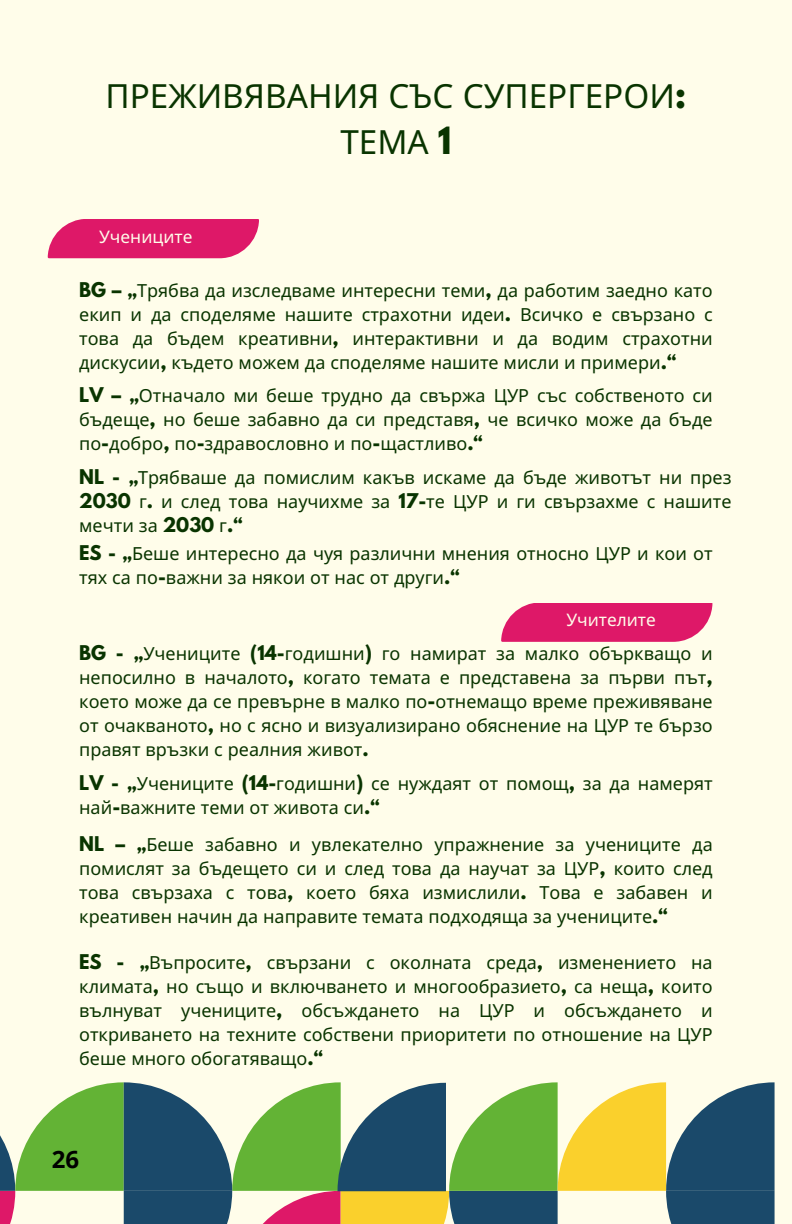
<style>
.page{position:relative;width:792px;height:1224px;background:#fffdea}
.page>*{position:absolute;margin:0;border:0;box-sizing:border-box;transform-origin:0 0}
.t1{font:33.2px/46px "Noto Sans";color:#093400;text-align:center}
.t2{font:700 24px "Open Sans";color:#000}
.t3{font:18px/24px "Noto Sans";color:#093400;text-align:justify}
.t4{font:17.2px "Noto Sans";color:#fffdea}
.s1{font-family:"League Spartan";font-weight:700}
</style>
<div class="page">
<svg style="left:0;top:1082px;width:775px;height:142px"></svg>
<svg style="left:48px;top:219px;width:211px;height:39px;background:#e02972"></svg>
<svg style="left:501px;top:603px;width:211px;height:39px;background:#e02a72"></svg>
<h1 class="t1" style="left:105px;top:72px;width:583px">ПРЕЖИВЯВАНИЯ СЪС СУПЕРГЕРОИ<span class="s1">:<br></span>ТЕМА <span class="s1">1</span></h1>
<p class="t4" style="left:99px;top:224px;width:95px">Учениците</p>
<p class="t3" style="left:79px;top:278px;width:635px"><span class="s1">BG – „</span>Трябва да изследваме интересни теми<span class="s1">,</span> да работим заедно като екип и да споделяме нашите страхотни идеи<span class="s1">.</span> Всичко е свързано с това да бъдем креативни<span class="s1">,</span> интерактивни и да водим страхотни дискусии<span class="s1">,</span> където можем да споделяме нашите мисли и примери<span class="s1">.“</span></p>
<p class="t3" style="left:79px;top:383px;width:635px"><span class="s1">LV – „</span>Отначало ми беше трудно да свържа ЦУР със собственото си бъдеще<span class="s1">,</span> но беше забавно да си представя<span class="s1">,</span> че всичко може да бъде по<span class="s1">-</span>добро<span class="s1">,</span> по<span class="s1">-</span>здравословно и по<span class="s1">-</span>щастливо<span class="s1">.“</span></p>
<p class="t3" style="left:79px;top:465px;width:654px"><span class="s1">NL - „</span>Трябваше да помислим какъв искаме да бъде животът ни през <span class="s1">2030</span> г<span class="s1">.</span> и след това научихме за <span class="s1">17-</span>те ЦУР и ги свързахме с нашите мечти за <span class="s1">2030</span> г<span class="s1">.“</span></p>
<p class="t3" style="left:79px;top:541px;width:635px"><span class="s1">ES - „</span>Беше интересно да чуя различни мнения относно ЦУР и кои от тях са по<span class="s1">-</span>важни за някои от нас от други<span class="s1">.“</span></p>
<p class="t4" style="left:566px;top:608px;width:91px">Учителите</p>
<p class="t3" style="left:79px;top:641px;width:635px"><span class="s1">BG - „</span>Учениците <span class="s1">(14-</span>годишни<span class="s1">)</span> го намират за малко объркващо и непосилно в началото<span class="s1">,</span> когато темата е представена за първи път<span class="s1">, </span>което може да се превърне в малко по<span class="s1">-</span>отнемащо време преживяване от очакваното<span class="s1">,</span> но с ясно и визуализирано обяснение на ЦУР те бързо правят връзки с реалния живот<span class="s1">.</span></p>
<p class="t3" style="left:79px;top:771px;width:635px"><span class="s1">LV - „</span>Учениците <span class="s1">(14-</span>годишни<span class="s1">)</span> се нуждаят от помощ<span class="s1">,</span> за да намерят най<span class="s1">-</span>важните теми от живота си<span class="s1">.“</span></p>
<p class="t3" style="left:79px;top:832px;width:635px"><span class="s1">NL – „</span>Беше забавно и увлекателно упражнение за учениците да помислят за бъдещето си и след това да научат за ЦУР<span class="s1">,</span> които след това свързаха с това<span class="s1">,</span> което бяха измислили<span class="s1">.</span> Това е забавен и креативен начин да направите темата подходяща за учениците<span class="s1">.“</span></p>
<p class="t3" style="left:79px;top:950px;width:635px"><span class="s1">ES - „</span>Въпросите<span class="s1">,</span> свързани с околната среда<span class="s1">,</span> изменението на климата<span class="s1">,</span> но също и включването и многообразието<span class="s1">,</span> са неща<span class="s1">,</span> които вълнуват учениците<span class="s1">,</span> обсъждането на ЦУР и обсъждането и откриването на техните собствени приоритети по отношение на ЦУР беше много обогатяващо<span class="s1">.“</span></p>
<h2 class="t2" style="left:52px;top:1142px;width:29px">26</h2>
</div>
